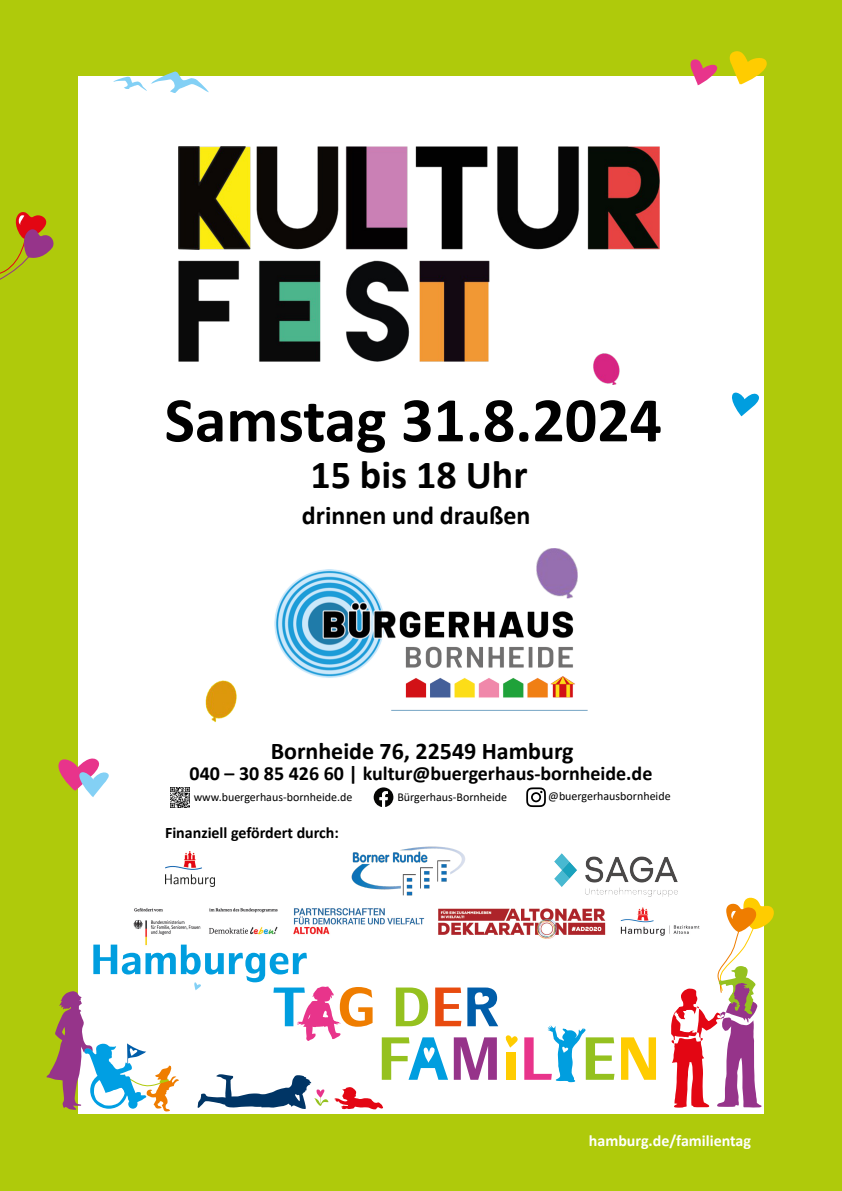
<style>
.page{position:relative;width:842px;height:1191px;background:#afca0b}
.page>*{position:absolute;margin:0;border:0;box-sizing:border-box;transform-origin:0 0}
.t1{font:700 64px "Calibri";color:#000}
.t2{font:700 40px "Calibri";color:#000}
.t3{font:700 26px "Calibri";color:#000}
.t4{font:700 24px "Calibri";color:#000}
.t5{font:700 20px "Calibri";color:#000}
.t6{font:700 16px "Calibri";color:#000}
.t7{font:700 16px "Calibri";color:#fff}
.t8{font:12px "Calibri";color:#000}
</style>
<div class="page">
<div style="left:78px;top:77px;width:686px;height:1037px;background:#fff"></div>
<img style="left:133px;top:907px;width:537px;height:38px">
<svg style="left:113px;top:71px;width:96px;height:22px"></svg>
<svg style="left:621px;top:1037px;width:35px;height:43px"></svg>
<svg style="left:671px;top:897px;width:103px;height:211px"></svg>
<svg style="left:58px;top:758px;width:51px;height:39px"></svg>
<svg style="left:46px;top:945px;width:569px;height:167px"></svg>
<div style="left:128px;top:1099px;width:10px;height:10px;background:#009fe3;border-radius:50%"></div>
<svg style="left:732px;top:392px;width:27px;height:25px"></svg>
<svg style="left:0;top:212px;width:54px;height:68px"></svg>
<svg style="left:689px;top:51px;width:78px;height:34px"></svg>
<img style="left:170px;top:787px;width:20px;height:20px">
<svg style="left:374px;top:787px;width:19px;height:20px"></svg>
<svg style="left:526px;top:787px;width:20px;height:20px"></svg>
<img style="left:178px;top:146px;width:482px;height:239px">
<img style="left:274px;top:569px;width:314px;height:141px">
<img style="left:536px;top:549px;width:42px;height:50px">
<img style="left:205px;top:680px;width:32px;height:43px">
<img style="left:352px;top:846px;width:113px;height:50px">
<img style="left:165px;top:851px;width:50px;height:36px">
<img style="left:554px;top:853px;width:124px;height:43px">
<h1 class="t1" style="left:165px;top:393px;width:499px">Samstag 31.8.2024</h1>
<h2 class="t2" style="left:310px;top:458px;width:219px">15 bis 18 Uhr</h2>
<h3 class="t3" style="left:302px;top:504px;width:230px">drinnen und draußen</h3>
<h3 class="t4" style="left:271px;top:741px;width:304px">Bornheide 76, 22549 Hamburg</h3>
<h3 class="t5" style="left:190px;top:765px;width:464px">040 – 30 85 426 60 | kultur@buergerhaus-bornheide.de</h3>
<p class="t8" style="left:194px;top:792px;width:160px">www.buergerhaus-bornheide.de</p>
<p class="t8" style="left:397px;top:792px;width:111px">Bürgerhaus-Bornheide</p>
<p class="t8" style="left:548px;top:791px;width:124px">@buergerhausbornheide</p>
<h3 class="t6" style="left:165px;top:826px;width:175px">Finanziell gefördert durch:</h3>
<h3 class="t7" style="left:589px;top:1134px;width:164px">hamburg.de/familientag</h3>
</div>
